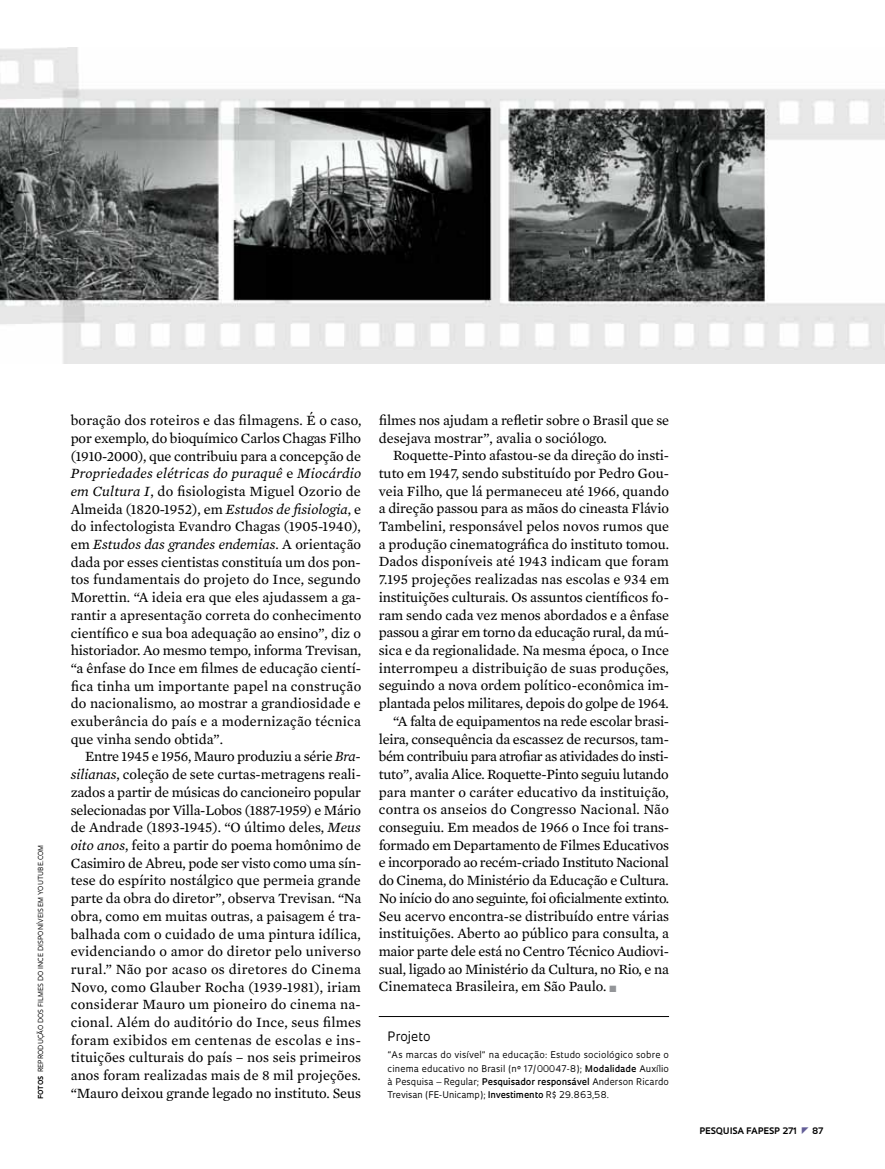
<style>
.page{position:relative;width:885px;height:1169px;background:#fff}
.page>*{position:absolute;margin:0;border:0;box-sizing:border-box;transform-origin:0 0}
.t1{font:14.4px/17.7px "Mercury Text G2";letter-spacing:-.005em;color:#000;text-align:justify}
.t2{font:14.4px "Mercury Text G2";letter-spacing:-.025em;color:#000}
.t3{font:14.4px "Mercury Text G2";letter-spacing:-.03em;color:#000}
.t4{font:12.6px "Oculum";color:#000}
.t5{font:9px/13.4px "Oculum";letter-spacing:.01em;color:#000;text-align:justify}
.t6{font:700 8.7px "Oculum";letter-spacing:.015em;color:#000}
.t7{font:6.75px "Oculum";letter-spacing:.015em;color:#000}
.s1{font-weight:700}
.s2{font-style:italic}
.s3{color:#939598}
.s4{font-weight:600}
</style>
<div class="page">
<img style="left:0;top:47px;width:885px;height:317px">
<hr style="left:379px;top:1016px;width:290px;height:1px;background:#000">
<p class="t7" style="left:36px;top:1098px;width:256px;rotate:-90deg"><span class="s1">fotos</span> reprodução dos filmes do ince dispon íveis em youtube.com</p>
<p class="t1" style="left:71px;top:411px;width:292px">boração dos roteiros e das filmagens. É o caso, por exemplo, do bioquímico Carlos Chagas Filho (1910-2000), que contribuiu para a concepção de <span class="s2">Propriedades elétricas do puraquê</span> e <span class="s2">Miocárdio em Cultura I</span>, do fisiologista Miguel Ozorio de Almeida (1820-1952), em <span class="s2">Estudos de fisiologia</span>, e do infectologista Evandro Chagas (1905-1940), em <span class="s2">Estudos das grandes endemias</span>. A orientação dada por esses cientistas constituía um dos pon&shy;tos fundamentais do projeto do Ince, segundo Morettin. “A ideia era que eles ajudassem a ga&shy;rantir a apresentação correta do conhecimento científico e sua boa adequação ao ensino”, diz o historiador. Ao mesmo tempo, informa Trevisan, “a ênfase do Ince em filmes de educação cientí&shy;fica tinha um importante papel na construção do nacionalismo, ao mostrar a grandiosidade e exuberância do país e a modernização técnica que vinha sendo obtida”.</p>
<p class="t1" style="left:71px;top:747px;width:292px;text-indent:14px">Entre 1945 e 1956, Mauro produziu a série <span class="s2">Bra&shy;silianas</span>, coleção de sete curtas-metragens reali&shy;zados a partir de músicas do cancioneiro popular selecionadas por Villa-Lobos (1887-1959) e Mário de Andrade (1893-1945). “O último deles, <span class="s2">Meus oito anos</span>, feito a partir do poema homônimo de Casimiro de Abreu, pode ser visto como uma sín&shy;tese do espírito nostálgico que permeia grande parte da obra do diretor”, observa Trevisan. “Na obra, como em muitas outras, a paisagem é tra&shy;balhada com o cuidado de uma pintura idílica, evidenciando o amor do diretor pelo universo rural.” Não por acaso os diretores do Cinema Novo, como Glauber Rocha (1939-1981), iriam considerar Mauro um pioneiro do cinema na&shy;cional. Além do auditório do Ince, seus filmes foram exibidos em centenas de escolas e ins&shy;tituições culturais do país – nos seis primeiros anos foram realizadas mais de 8 mil projeções. “Mauro deixou grande legado no instituto. Seus</p>
<p class="t1" style="left:379px;top:410px;width:292px">filmes nos ajudam a refletir sobre o Brasil que se desejava mostrar”, avalia o sociólogo.</p>
<p class="t1" style="left:393px;top:446px;width:277px">Roquette-Pinto afastou-se da direção do insti-</p>
<p class="t1" style="left:379px;top:463px;width:292px">tuto em 1947, sendo substituído por Pedro Gou-</p>
<p class="t1" style="left:379px;top:481px;width:292px">veia Filho, que lá permaneceu até 1966, quando</p>
<p class="t1" style="left:379px;top:499px;width:292px">a direção passou para as mãos do cineasta Flávio</p>
<p class="t1" style="left:379px;top:516px;width:292px">Tambelini, responsável pelos novos rumos que</p>
<p class="t1" style="left:379px;top:534px;width:292px">a produção cinematográfica do instituto tomou.</p>
<p class="t1" style="left:379px;top:552px;width:292px">Dados disponíveis até 1943 indicam que foram</p>
<p class="t1" style="left:379px;top:570px;width:292px">7.195 projeções realizadas nas escolas e 934 em</p>
<p class="t1" style="left:379px;top:587px;width:292px">instituições culturais. Os assuntos científicos fo-</p>
<p class="t1" style="left:379px;top:605px;width:292px">ram sendo cada vez menos abordados e a ênfase</p>
<p class="t2" style="left:379px;top:622px;width:292px">passou a girar em torno da educação rural, da mú-</p>
<p class="t1" style="left:379px;top:640px;width:292px">sica e da regionalidade. Na mesma época, o Ince</p>
<p class="t1" style="left:379px;top:658px;width:292px">interrompeu a distribuição de suas produções,</p>
<p class="t1" style="left:379px;top:676px;width:292px">seguindo a nova ordem político-econômica im-</p>
<p class="t1" style="left:379px;top:693px;width:292px">plantada pelos militares, depois do golpe de 1964.</p>
<p class="t1" style="left:393px;top:711px;width:278px">“A falta de equipamentos na rede escolar brasi-</p>
<p class="t1" style="left:379px;top:729px;width:292px">leira, consequência da escassez de recursos, tam-</p>
<p class="t3" style="left:379px;top:746px;width:292px">bém contribuiu para atrofiar as atividades do insti-</p>
<p class="t1" style="left:379px;top:764px;width:292px">tuto”, avalia Alice. Roquette-Pinto seguiu lutando</p>
<p class="t1" style="left:379px;top:782px;width:292px">para manter o caráter educativo da instituição,</p>
<p class="t1" style="left:379px;top:800px;width:292px">contra os anseios do Congresso Nacional. Não</p>
<p class="t1" style="left:379px;top:817px;width:292px">conseguiu. Em meados de 1966 o Ince foi trans-</p>
<p class="t1" style="left:379px;top:835px;width:292px">formado em Departamento de Filmes Educativos</p>
<p class="t2" style="left:379px;top:852px;width:292px">e incorporado ao recém-criado Instituto Nacional</p>
<p class="t1" style="left:379px;top:870px;width:292px">do Cinema, do Ministério da Educação e Cultura.</p>
<p class="t2" style="left:379px;top:887px;width:292px">No início do ano seguinte, foi oficialmente extinto.</p>
<p class="t1" style="left:379px;top:906px;width:292px">Seu acervo encontra-se distribuído entre várias</p>
<p class="t1" style="left:379px;top:923px;width:292px">instituições. Aberto ao público para consulta, a</p>
<p class="t1" style="left:379px;top:941px;width:292px">maior parte dele está no Centro Técnico Audiovi-</p>
<p class="t1" style="left:379px;top:959px;width:292px">sual, ligado ao Ministério da Cultura, no Rio, e na</p>
<p class="t1" style="left:379px;top:977px;width:239px">Cinemateca Brasileira, em São Paulo. <span class="s3">■</span></p>
<p class="t4" style="left:388px;top:1028px;width:45px">Projeto</p>
<p class="t5" style="left:388px;top:1048px;width:283px">“As marcas do visível” na educação: Estudo sociológico sobre o cinema educativo no Brasil (nº 17/00047-8); <span class="s4">Modalidade</span> Auxílio à Pesquisa – Regular; <span class="s4">Pesquisador responsável</span> Anderson Ricardo</p>
<p class="t5" style="left:388px;top:1087px;width:223px">Trevisan (FE-U nicamp); <span class="s4">Investimento</span> R$ 29.863,58.</p>
<p class="t6" style="left:699px;top:1124px;width:99px">pESQUISA FAPESP 271</p>
<p class="t6" style="left:812px;top:1124px;width:13px">87</p>
</div>
